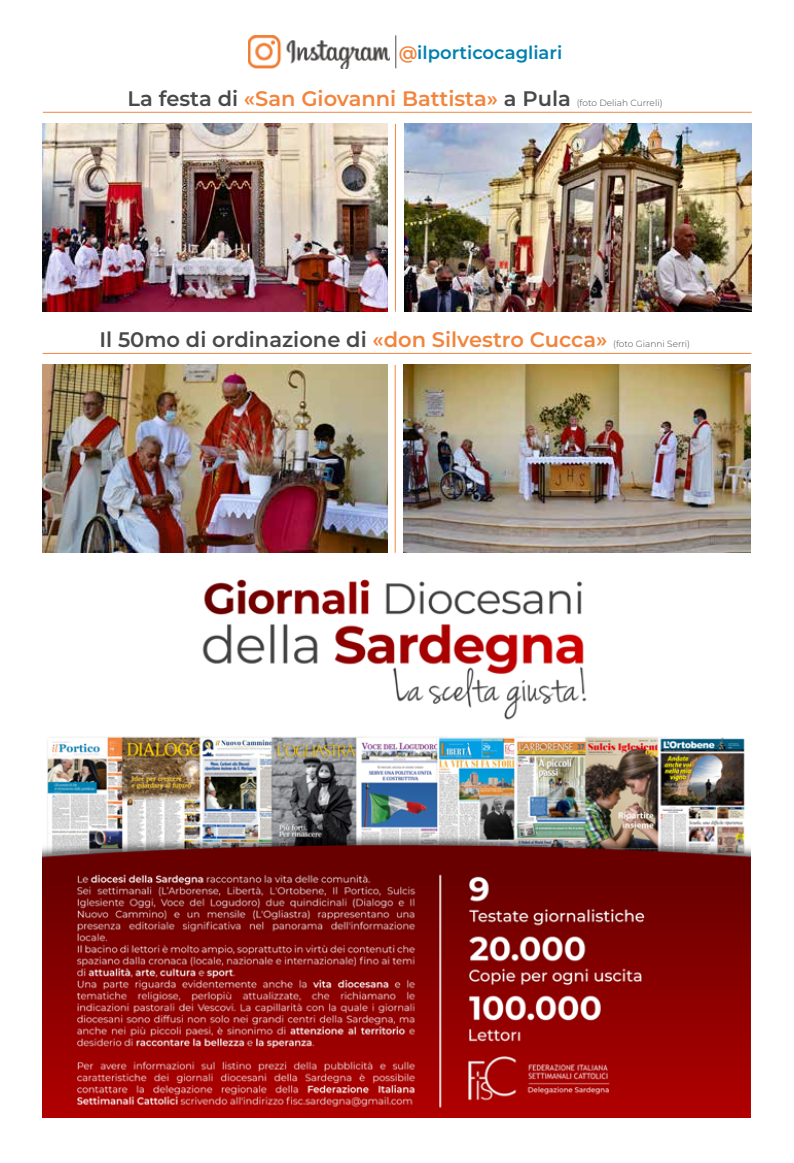
<style>
.page{position:relative;width:794px;height:1163px;background:#fff}
.page>*{position:absolute;margin:0;border:0;box-sizing:border-box;transform-origin:0 0}
.t1{font:600 21px "Montserrat";color:#494949}
.t2{font:600 21px "Montserrat";color:#f1853d}
.t3{font:600 18px "Montserrat";color:#0080b0}
.t4{font:300 9px "Montserrat";color:#494949}
.s1{color:#f1853d}
.s2{color:#494949}
</style>
<div class="page">
<hr style="left:395px;top:35px;width:1px;height:33px;background:#494949">
<img style="left:248px;top:36px;width:142px;height:32px">
<hr style="left:43px;top:112px;width:708px;height:1px;background:#f0853d">
<img style="left:43px;top:124px;width:345px;height:187px">
<hr style="left:395px;top:124px;width:1px;height:187px;background:#f0853d">
<img style="left:404px;top:124px;width:347px;height:187px">
<hr style="left:43px;top:353px;width:708px;height:1px;background:#f0853d">
<img style="left:42px;top:365px;width:345px;height:187px">
<hr style="left:395px;top:365px;width:1px;height:187px;background:#f0853d">
<img style="left:404px;top:365px;width:347px;height:187px">
<img style="left:42px;top:579px;width:709px;height:537px">
<p class="t3" style="left:399px;top:40px;width:165px"><span class="s1">@</span>ilporticocagliari</p>
<p class="t2" style="left:127px;top:84px;width:445px"><span class="s2">La festa di</span> «San Giovanni Battista» <span class="s2">a Pula</span></p>
<p class="t4" style="left:576px;top:97px;width:87px">(foto Deliah Curreli)</p>
<p class="t1" style="left:99px;top:325px;width:509px">Il 50mo di ordinazione di <span class="s1">«don Silvestro Cucca»</span></p>
<p class="t4" style="left:613px;top:338px;width:79px">(foto Gianni Serri)</p>
</div>
